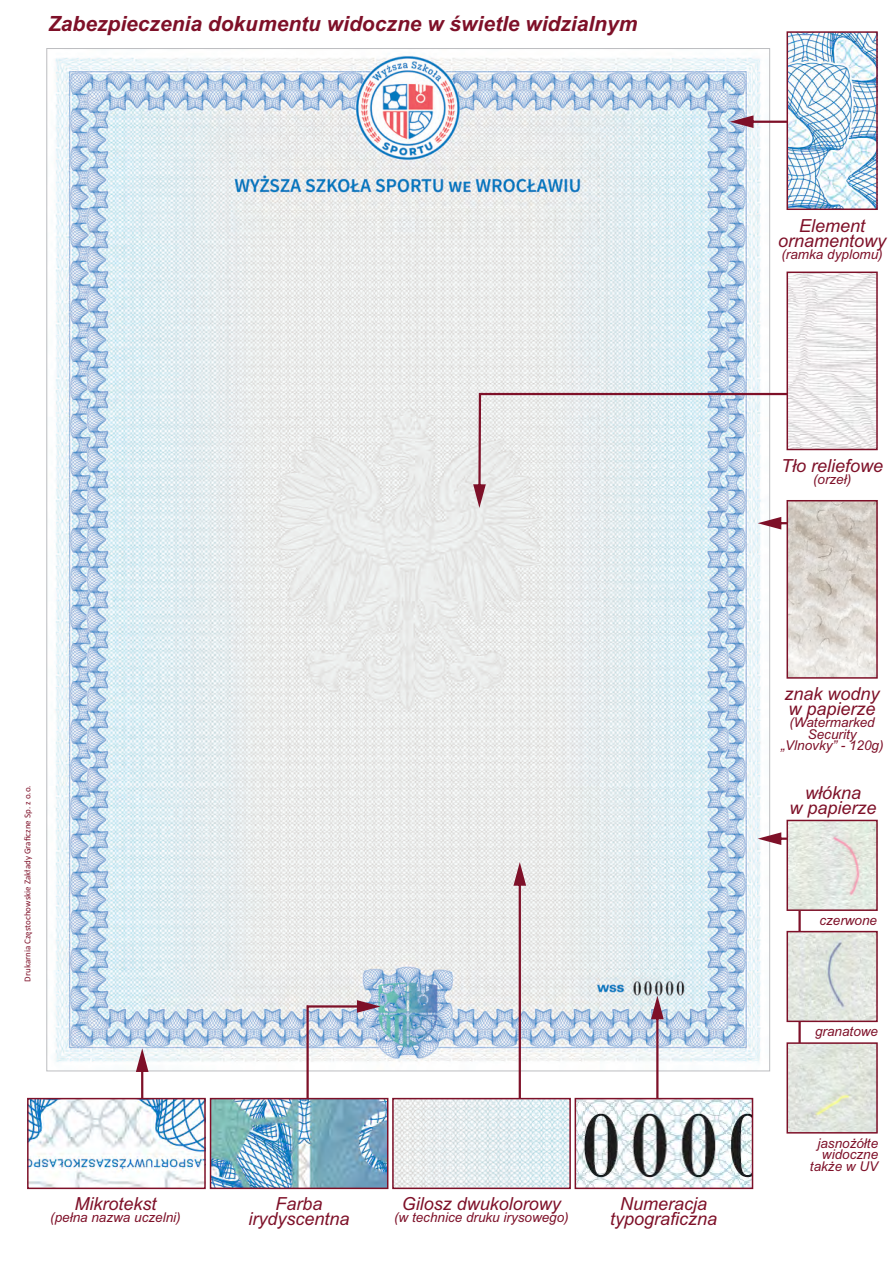
<style>
.page{position:relative;width:893px;height:1263px;background:#fff}
.page>*{position:absolute;margin:0;border:0;box-sizing:border-box;transform-origin:0 0}
.t1{font:italic 700 21px "Arial";color:#7e1028}
.t2{font:italic 18px/15px "Arial";color:#7e1028;text-align:center}
.t3{font:italic 13.5px/11.2px "Arial";color:#7e1028;text-align:center}
.t4{font:9px "Calibri";color:#7e1028}
</style>
<div class="page">
<img style="left:54px;top:55px;width:714px;height:1008px">
<svg style="left:793px;top:911px;width:13px;height:131px"></svg>
<svg style="left:730px;top:115px;width:56px;height:13px"></svg>
<img style="left:789px;top:34px;width:86px;height:173px">
<div style="left:786px;top:31px;width:92px;height:179px;border:2px solid #7e1028"></div>
<svg style="left:473px;top:393px;width:315px;height:115px"></svg>
<svg style="left:306px;top:1000px;width:75px;height:98px"></svg>
<img style="left:789px;top:275px;width:86px;height:172px">
<div style="left:786px;top:272px;width:92px;height:178px;border:2px solid #7e1028"></div>
<img style="left:789px;top:503px;width:86px;height:173px">
<div style="left:786px;top:500px;width:92px;height:179px;border:2px solid #7e1028"></div>
<img style="left:30px;top:1101px;width:173px;height:85px">
<div style="left:27px;top:1098px;width:179px;height:91px;border:2px solid #7e1028"></div>
<img style="left:213px;top:1101px;width:172px;height:85px">
<div style="left:210px;top:1098px;width:178px;height:91px;border:2px solid #7e1028"></div>
<img style="left:578px;top:1101px;width:172px;height:85px">
<div style="left:575px;top:1098px;width:178px;height:91px;border:2px solid #7e1028"></div>
<img style="left:395px;top:1101px;width:173px;height:85px">
<div style="left:392px;top:1098px;width:179px;height:91px;border:2px solid #7e1028"></div>
<svg style="left:651px;top:996px;width:13px;height:102px"></svg>
<svg style="left:513px;top:862px;width:13px;height:236px"></svg>
<svg style="left:758px;top:517px;width:29px;height:12px"></svg>
<img style="left:789px;top:823px;width:86px;height:85px">
<div style="left:786px;top:820px;width:92px;height:91px;border:2px solid #7e1028"></div>
<img style="left:789px;top:934px;width:86px;height:85px">
<div style="left:786px;top:931px;width:92px;height:91px;border:2px solid #7e1028"></div>
<img style="left:789px;top:1045px;width:86px;height:85px">
<div style="left:786px;top:1042px;width:92px;height:91px;border:2px solid #7e1028"></div>
<svg style="left:758px;top:832px;width:29px;height:13px"></svg>
<svg style="left:136px;top:1048px;width:13px;height:50px"></svg>
<h1 class="t1" style="left:48px;top:16px;width:591px">Zabezpieczenia dokumentu widoczne w świetle widzialnym</h1>
<h2 class="t2" style="left:778px;top:219px;width:110px">Element ornamentowy</h2>
<p class="t3" style="left:781px;top:249px;width:103px">(ramka dyplomu)</p>
<h2 class="t2" style="left:781px;top:460px;width:104px">Tło reliefowe</h2>
<p class="t3" style="left:813px;top:475px;width:40px">(orzeł)</p>
<p class="t4" style="left:24px;top:982px;width:198px;rotate:-90deg">Drukarnia Częstochowskie Zakłady Graficzne Sp. z o.o.</p>
<h2 class="t2" style="left:74px;top:1198px;width:84px">Mikrotekst</h2>
<p class="t3" style="left:50px;top:1213px;width:132px">(pełna nazwa uczelni)</p>
<h2 class="t2" style="left:248px;top:1198px;width:103px">Farba irydyscentna</h2>
<h2 class="t2" style="left:402px;top:1198px;width:161px">Gilosz dwukolorowy</h2>
<p class="t3" style="left:394px;top:1213px;width:176px">(w technice druku irysowego)</p>
<h2 class="t2" style="left:610px;top:1198px;width:109px">Numeracja typograficzna</h2>
<h2 class="t2" style="left:785px;top:688px;width:97px;text-align:left">znak wodny w papierze</h2>
<p class="t3" style="left:781px;top:718px;width:104px">(Watermarked<br>Security „Vlnovky” - 120g)</p>
<h2 class="t2" style="left:789px;top:787px;width:89px">włókna<br>w papierze</h2>
<p class="t3" style="left:819px;top:916px;width:59px">czerwone</p>
<p class="t3" style="left:815px;top:1026px;width:65px">granatowe</p>
<p class="t3" style="left:810px;top:1139px;width:70px;text-align:right">jasnożółte widoczne także w UV</p>
</div>
